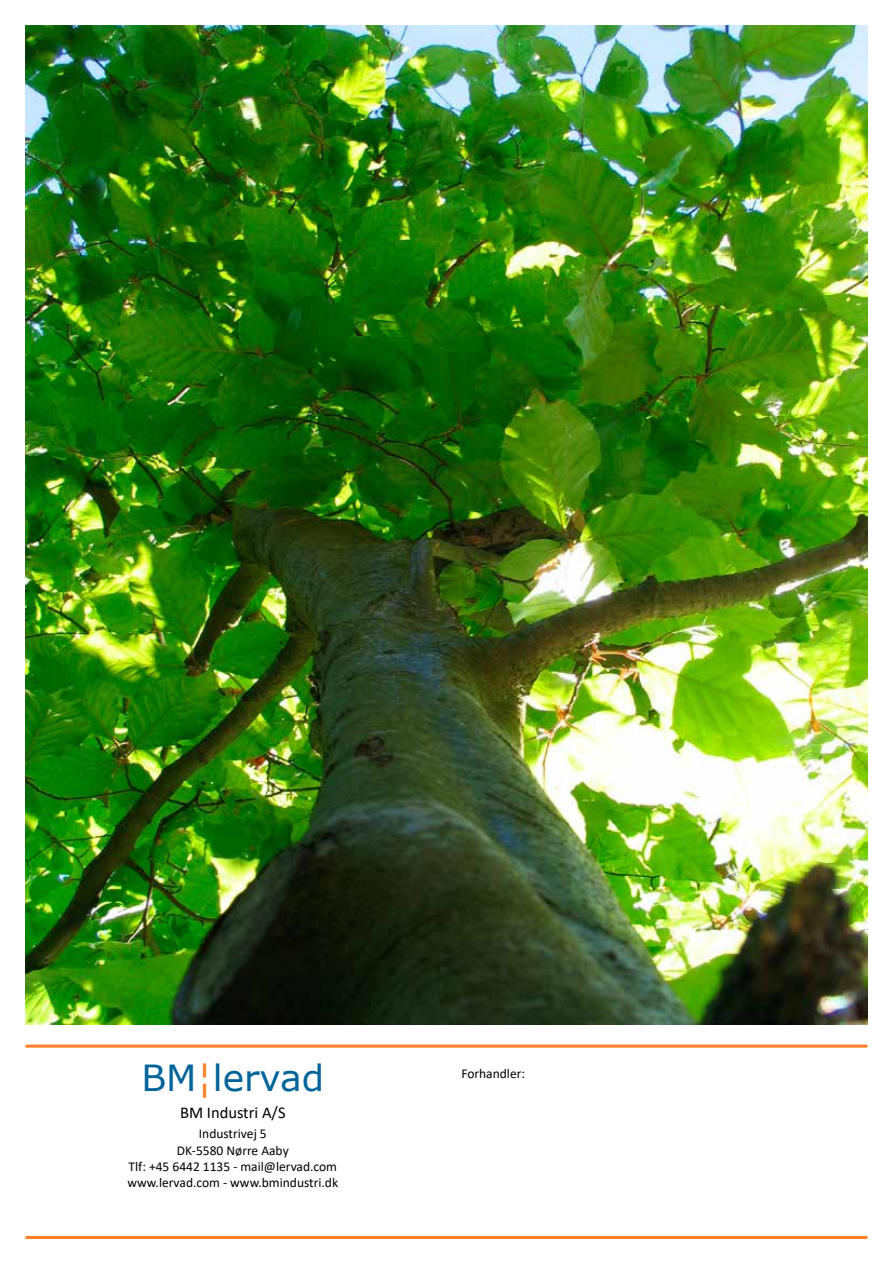
<style>
.page{position:relative;width:893px;height:1263px;background:#fff}
.page>*{position:absolute;margin:0;border:0;box-sizing:border-box;transform-origin:0 0}
.t1{font:36px "Verdana";color:#006499}
.t2{font:16.5px "Calibri";color:#000}
.t3{font:13.5px/16.2px "Calibri";color:#000;text-align:center}
.s1{color:#ff7e27}
</style>
<div class="page">
<hr style="left:26px;top:1044px;width:841px;height:3px;background:#ff7e27">
<hr style="left:26px;top:1236px;width:841px;height:3px;background:#ff7e27">
<img style="left:26px;top:26px;width:841px;height:999px">
<h1 class="t1" style="left:141px;top:1053px;width:184px">BM<span class="s1">¦</span>lervad</h1>
<p class="t3" style="left:461px;top:1064px;width:65px">Forhandler:</p>
<p class="t2" style="left:180px;top:1101px;width:107px">BM Industri A/S</p>
<p class="t3" style="left:127px;top:1125px;width:212px">Industrivej 5<br>DK-5580 Nørre Aaby<br>Tlf: +45 6442 1135 - mail@lervad.com www.lervad.com - www.bmindustri.dk</p>
</div>
